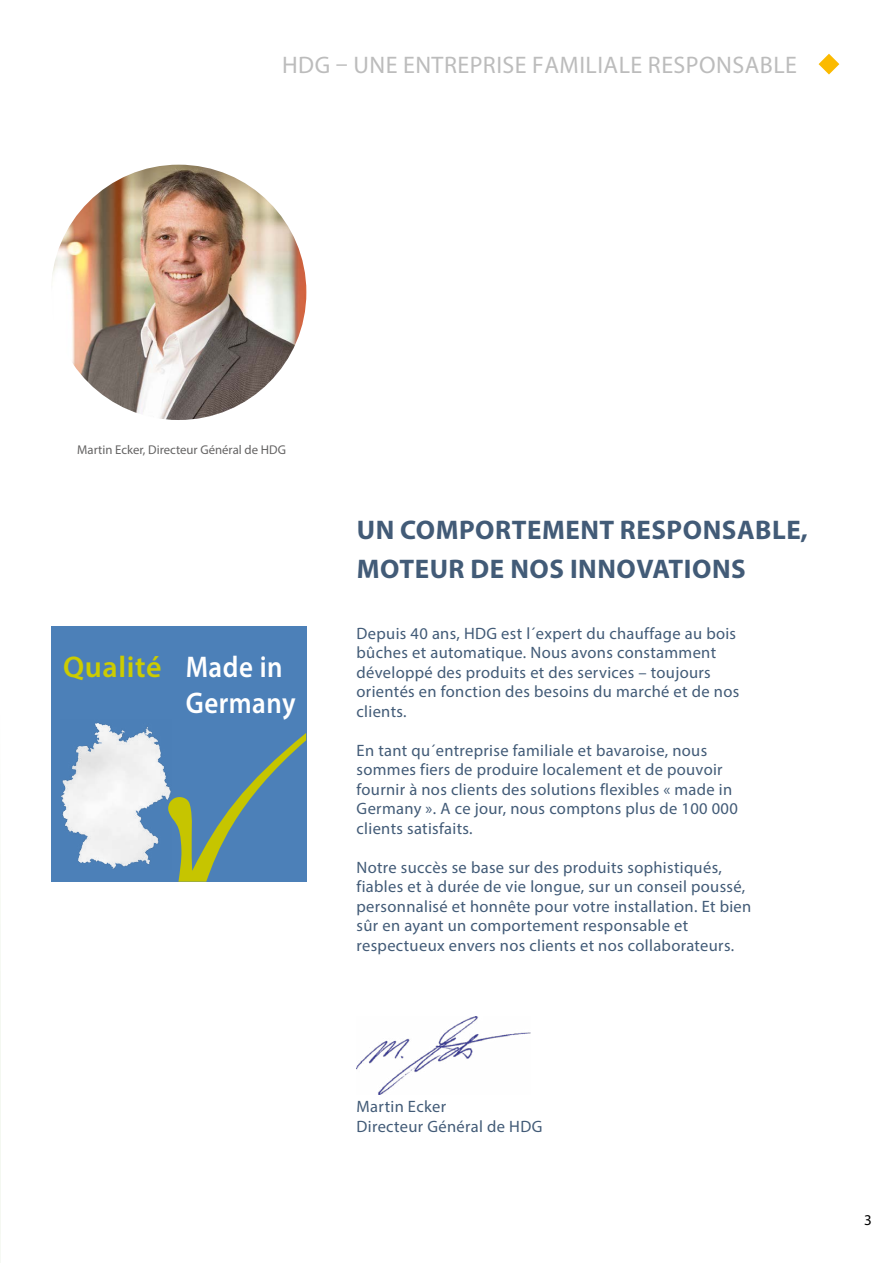
<style>
.page{position:relative;width:893px;height:1263px;background:#fff}
.page>*{position:absolute;margin:0;border:0;box-sizing:border-box;transform-origin:0 0}
.t1{font:600 30px/36px "Myriad Pro";letter-spacing:.02em;color:#fff;scale:.9 1}
.t2{font:600 30px "Myriad Pro";letter-spacing:.02em;color:#cc0}
.t3{font:700 27px/39px "Myriad Pro";letter-spacing:.02em;color:#425b77}
.t4{font:24px "Myriad Pro";letter-spacing:.02em;color:#bcbcbc}
.t5{font:16.5px/19.5px "Myriad Pro";letter-spacing:.02em;color:#425b77}
.t6{font:15px "Myriad Pro";color:#000}
.t7{font:12.75px "Myriad Pro";color:#646363}
</style>
<div class="page">
<img style="left:51px;top:165px;width:255px;height:255px;border-radius:128px">
<svg style="left:819px;top:54px;width:20px;height:21px"></svg>
<img style="left:357px;top:1016px;width:173px;height:78px">
<div style="left:51px;top:626px;width:255px;height:256px;background:#4c80b8"></div>
<img style="left:61px;top:722px;width:107px;height:147px">
<svg style="left:168px;top:733px;width:138px;height:149px"></svg>
<hr style="left:0;top:90px;width:1px;height:1173px;background:#5e962a">
<h3 class="t4" style="left:282px;top:50px;width:516px">HDG – UNE ENTREPRISE FAMILIALE RESPONSABLE</h3>
<p class="t7" style="left:77px;top:442px;width:210px">Martin Ecker, Directeur Général de HDG</p>
<h1 class="t2" style="left:63px;top:648px;width:100px">Qualité</h1>
<h1 class="t1" style="left:186px;top:648px;width:124px">Made in<br>Germany</h1>
<h2 class="t3" style="left:357px;top:509px;width:453px">UN COMPORTEMENT RESPONSABLE,<br>MOTEUR DE NOS INNOVATIONS</h2>
<p class="t5" style="left:357px;top:623px;width:384px">Depuis 40 ans, HDG est l´expert du chauffage au bois bûches et automatique. Nous avons constamment développé des produits et des services – toujours orientés en fonction des besoins du marché et de nos clients.</p>
<p class="t5" style="left:357px;top:740px;width:383px">En tant qu´entreprise familiale et bavaroise, nous sommes fiers de produire localement et de pouvoir fournir à nos clients des solutions flexibles « made in Germany ». A ce jour, nous comptons plus de 100 000 clients satisfaits.</p>
<p class="t5" style="left:357px;top:857px;width:396px">Notre succès se base sur des produits sophistiqués, fiables et à durée de vie longue, sur un conseil poussé, personnalisé et honnête pour votre installation. Et bien sûr en ayant un comportement responsable et respectueux envers nos clients et nos collaborateurs.</p>
<p class="t5" style="left:357px;top:1096px;width:187px">Martin Ecker<br>Directeur Général de HDG</p>
<p class="t6" style="left:864px;top:1210px;width:9px">3</p>
</div>
